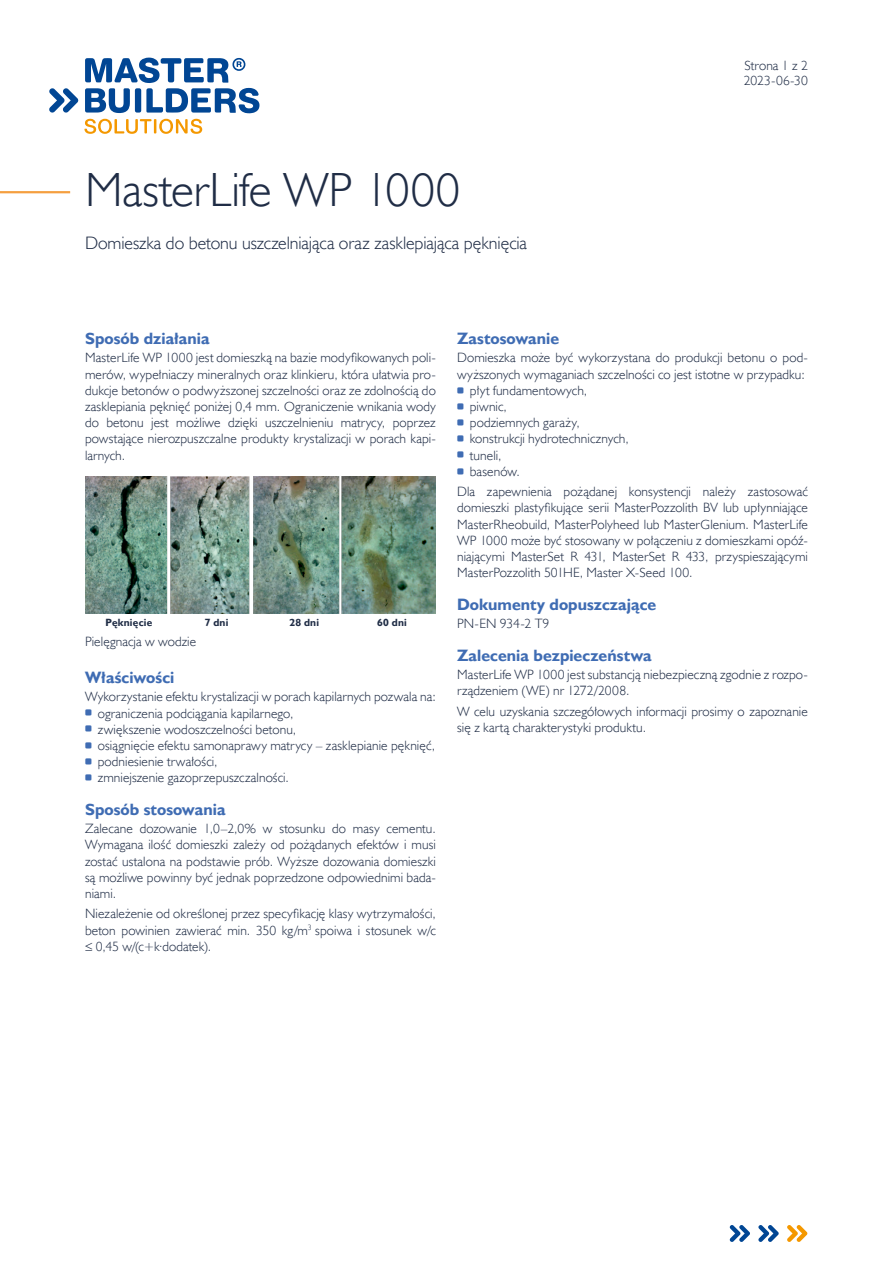
<style>
.page{position:relative;width:893px;height:1263px;background:#fff}
.page>*{position:absolute;margin:0;border:0;box-sizing:border-box;transform-origin:0 0}
.t1{font:48px "Humanst 521 Lt EUX";letter-spacing:-.005em;color:#202d46}
.t2{font:18px "Humanst 521 Lt EUX";letter-spacing:-.005em;color:#202d46}
.t3{font:700 16.5px "Humanst 521 EUX";letter-spacing:.005em;color:#3f6cb3}
.t4{font:13.5px/16.2px "Humanst 521 Lt EUX";letter-spacing:.01em;color:#202d46;text-align:justify}
.t5{font:700 10.5px "Humanst 521 EUX";letter-spacing:.015em;color:#202d46}
</style>
<div class="page">
<hr style="left:0;top:191px;width:70px;height:2px;background:#f59f40">
<svg style="left:84px;top:119px;width:118px;height:15px"></svg>
<svg style="left:49px;top:88px;width:29px;height:25px"></svg>
<svg style="left:85px;top:58px;width:174px;height:55px"></svg>
<svg style="left:730px;top:1225px;width:20px;height:17px"></svg>
<svg style="left:758px;top:1225px;width:21px;height:17px"></svg>
<svg style="left:787px;top:1225px;width:20px;height:17px"></svg>
<img style="left:85px;top:477px;width:351px;height:136px">
<p class="t4" style="left:745px;top:57px;width:65px">Strona 1 z 2</p>
<h1 class="t1" style="left:85px;top:160px;width:377px">MasterLife WP 1000</h1>
<h2 class="t2" style="left:85px;top:232px;width:443px">Domieszka do betonu uszczelniająca oraz zasklepiająca pęknięcia</h2>
<p class="t4" style="left:744px;top:73px;width:66px">2023‑06‑30</p>
<p class="t3" style="left:85px;top:328px;width:126px">Sposób działania</p>
<p class="t4" style="left:85px;top:349px;width:352px">MasterLife WP 1000 jest domieszką na bazie modyfikowanych poli‑ merów, wypełniaczy mineralnych oraz klinkieru, która ułatwia pro‑ dukcje betonów o podwyższonej szczelności oraz ze zdolnością do zasklepiania pęknięć poniżej 0,4 mm. Ograniczenie wnikania wody do betonu jest możliwe dzięki uszczelnieniu matrycy, poprzez powstające nierozpuszczalne produkty krystalizacji w porach kapi‑ larnych.</p>
<p class="t5" style="left:106px;top:616px;width:48px">Pęknięcie</p>
<p class="t5" style="left:205px;top:616px;width:25px">7 dni</p>
<p class="t5" style="left:290px;top:616px;width:31px">28 dni</p>
<p class="t5" style="left:377px;top:616px;width:31px">60 dni</p>
<p class="t4" style="left:85px;top:633px;width:113px">Pielęgnacja w wodzie</p>
<p class="t3" style="left:85px;top:667px;width:91px">Właściwości</p>
<p class="t4" style="left:85px;top:688px;width:352px;text-align:left">Wykorzystanie efektu krystalizacji w porach kapilarnych pozwala na: <sup>⹅</sup> ograniczenia podciągania kapilarnego,<br><sup>⹅</sup> zwiększenie wodoszczelności betonu,<br><sup>⹅</sup> osiągnięcie efektu samonaprawy matrycy – zasklepianie pęknięć, <sup>⹅</sup> podniesienie trwałości,<br><sup>⹅</sup> zmniejszenie gazoprzepuszczalności.</p>
<p class="t3" style="left:85px;top:799px;width:142px">Sposób stosowania</p>
<p class="t4" style="left:85px;top:820px;width:352px">Zalecane dozowanie 1,0–2,0% w stosunku do masy cementu.<br>Wymagana ilość domieszki zależy od pożądanych efektów i musi zostać ustalona na podstawie prób. Wyższe dozowania domieszki są możliwe powinny być jednak poprzedzone odpowiednimi bada‑ niami.</p>
<p class="t4" style="left:85px;top:905px;width:352px">Niezależenie od określonej przez specyfikację klasy wytrzymałości, beton powinien zawierać min. 350 kg/m<sup>3</sup> spoiwa i stosunek w/c ≤ 0,45 w/(c+k·dodatek).</p>
<p class="t3" style="left:457px;top:328px;width:104px">Zastosowanie</p>
<p class="t4" style="left:457px;top:349px;width:352px;text-align:left">Domieszka może być wykorzystana do produkcji betonu o pod‑ wyższonych wymaganiach szczelności co jest istotne w przypadku: <sup>⹅</sup> płyt fundamentowych,<br><sup>⹅</sup> piwnic,<br><sup>⹅</sup> podziemnych garaży,<br><sup>⹅</sup> konstrukcji hydrotechnicznych,<br><sup>⹅</sup> tuneli,<br><sup>⹅</sup> basenów.</p>
<p class="t4" style="left:457px;top:483px;width:352px">Dla zapewnienia pożądanej konsystencji należy zastosować domieszki plastyfikujące serii MasterPozzolith BV lub upłynniające MasterRheobuild, MasterPolyheed lub MasterGlenium. MasterLife WP 1000 może być stosowany w połączeniu z domieszkami opóź‑ niającymi MasterSet R 431, MasterSet R 433, przyspieszającymi MasterPozzolith 501HE, Master X-Seed 100.</p>
<p class="t3" style="left:457px;top:594px;width:201px">Dokumenty dopuszczające</p>
<p class="t4" style="left:457px;top:615px;width:94px">PN-EN 934‑2 T9</p>
<p class="t3" style="left:457px;top:645px;width:196px">Zalecenia bezpieczeństwa</p>
<p class="t4" style="left:457px;top:666px;width:352px">MasterLife WP 1000 jest substancją niebezpieczną zgodnie z rozpo‑ rządzeniem (WE) nr 1272/2008.</p>
<p class="t4" style="left:457px;top:703px;width:352px">W celu uzyskania szczegółowych informacji prosimy o zapoznanie się z kartą charakterystyki produktu.</p>
</div>
